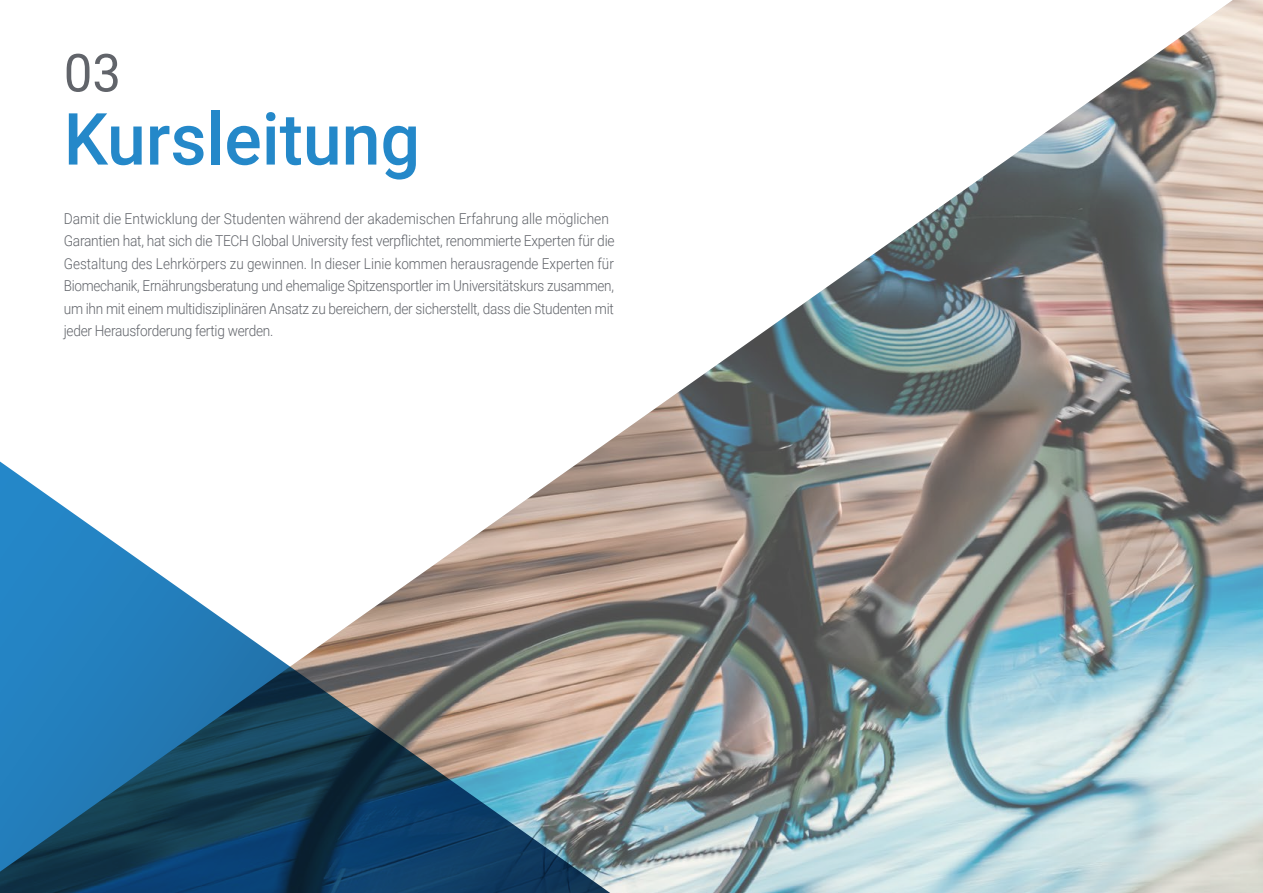
<style>
.page{position:relative;width:1263px;height:893px;background:#fff}
.page>*{position:absolute;margin:0;border:0;box-sizing:border-box;transform-origin:0 0}
.t1{font:500 72px "Roboto";color:#2488c9}
.t2{font:52.5px "Roboto";color:#61646a}
.t3{font:300 15px/22.5px "Roboto";letter-spacing:-.02em;color:#61646a;scale:.92 1}
</style>
<div class="page">
<img style="left:602px;top:0;width:661px;height:893px">
<svg style="left:0;top:446px;width:640px;height:447px"></svg>
<h2 class="t2" style="left:64px;top:36px;width:59px">03</h2>
<h1 class="t1" style="left:64px;top:89px;width:358px">Kursleitung</h1>
<p class="t3" style="left:64px;top:207px;width:600px">Damit die Entwicklung der Studenten während der akademischen Erfahrung alle möglichen Garantien hat, hat sich die TECH Global University fest verpflichtet, renommierte Experten für die Gestaltung des Lehrkörpers zu gewinnen. In dieser Linie kommen herausragende Experten für Biomechanik, Ernährungsberatung und ehemalige Spitzensportler im Universitätskurs zusammen, um ihn mit einem multidisziplinären Ansatz zu bereichern, der sicherstellt, dass die Studenten mit jeder Herausforderung fertig werden.</p>
</div>
